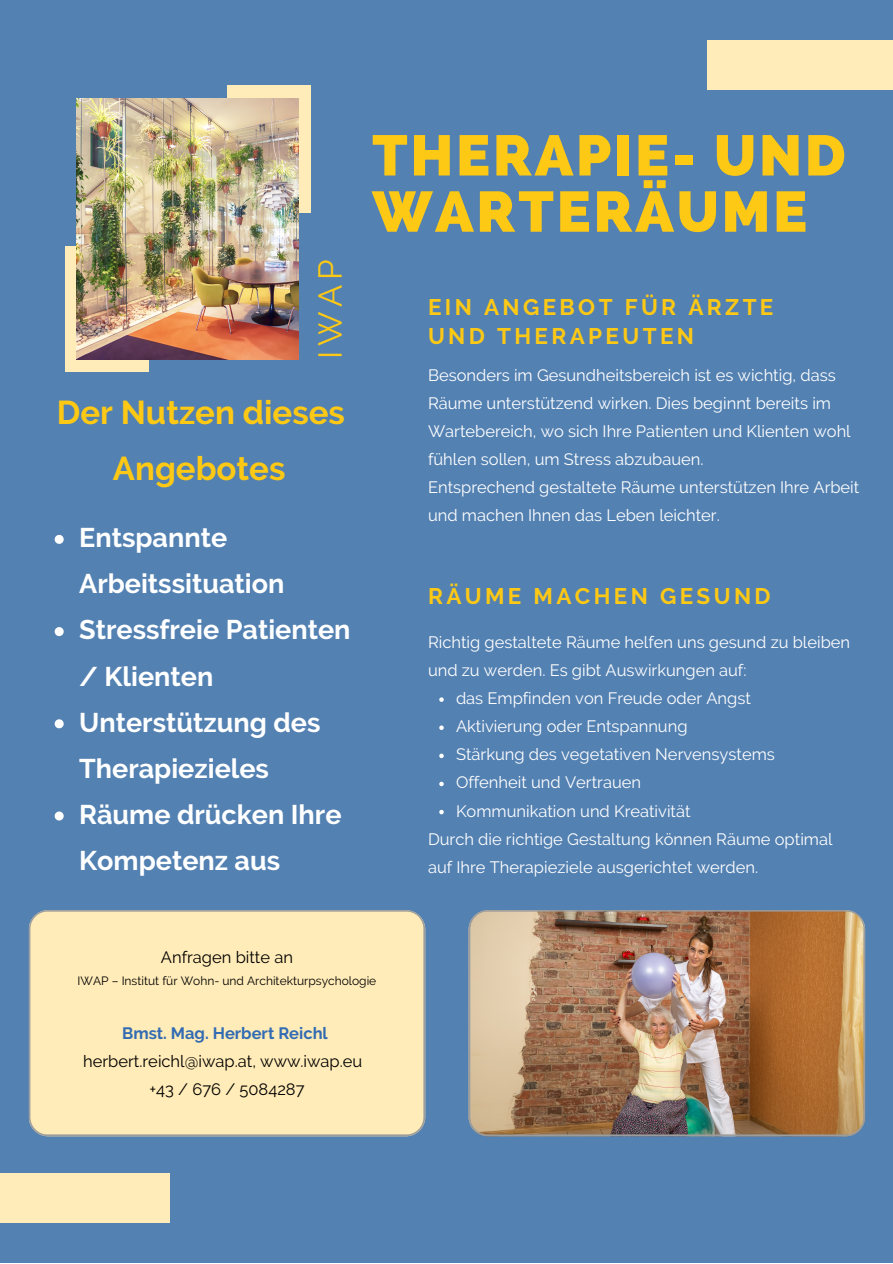
<style>
.page{position:relative;width:893px;height:1264px;background:#fff}
.page>*{position:absolute;margin:0;border:0;box-sizing:border-box;transform-origin:0 0}
.t1{font:800 57px/56.2px "Raleway";letter-spacing:.05em;color:#fec914}
.t2{font:700 33px "Raleway";color:#fec914}
.t3{font:33px "Raleway";color:#fec914}
.t4{font:700 27px/46px "Raleway";color:#fff}
.t5{font:700 22.5px "Raleway";letter-spacing:.15em;color:#fec914}
.t6{font:16.5px/28px "Raleway";color:#fff}
.t7{font:16.5px "Raleway";color:#000}
.t8{font:700 16.5px "Raleway";color:#326bb3}
.t9{font:12px "Raleway";color:#000}
</style>
<div class="page">
<div style="left:0;top:0;width:892px;height:1262px;background:#5381b2"></div>
<div style="left:66px;top:246px;width:83px;height:126px;background:#ffecb8"></div>
<div style="left:227px;top:85px;width:83px;height:127px;background:#ffecb8"></div>
<img style="left:77px;top:98px;width:221px;height:261px">
<div style="left:707px;top:40px;width:185px;height:49px;background:#ffecb8"></div>
<div style="left:0;top:1173px;width:170px;height:49px;background:#ffecb8"></div>
<div style="left:29px;top:910px;width:396px;height:226px;background:#ffecb8;border-radius:19px"></div>
<svg style="left:439px;top:697px;width:4px;height:5px"></svg>
<svg style="left:439px;top:725px;width:4px;height:5px"></svg>
<svg style="left:439px;top:753px;width:4px;height:5px"></svg>
<svg style="left:439px;top:781px;width:4px;height:5px"></svg>
<svg style="left:439px;top:809px;width:4px;height:5px"></svg>
<svg style="left:55px;top:535px;width:9px;height:9px"></svg>
<svg style="left:55px;top:627px;width:9px;height:9px"></svg>
<svg style="left:55px;top:719px;width:9px;height:9px"></svg>
<svg style="left:55px;top:811px;width:9px;height:9px"></svg>
<img style="left:468px;top:910px;width:397px;height:226px;border-radius:19px">
<p class="t3" style="left:310px;top:359px;width:101px;rotate:-90deg">IWAP</p>
<p class="t2" style="left:57px;top:393px;width:289px">Der Nutzen dieses</p>
<p class="t2" style="left:113px;top:449px;width:174px">Angebotes</p>
<p class="t4" style="left:79px;top:514px;width:207px">Entspannte<br>Arbeitssituation</p>
<p class="t4" style="left:79px;top:607px;width:273px">Stressfreie Patienten / Klienten</p>
<p class="t4" style="left:79px;top:699px;width:243px">Unterstützung des<br>Therapiezieles</p>
<p class="t4" style="left:79px;top:791px;width:264px">Räume drücken Ihre<br>Kompetenz aus</p>
<p class="t1" style="left:372px;top:127px;width:475px">THERAPIE- UND<br>WARTERÄUME</p>
<p class="t5" style="left:428px;top:294px;width:347px">EIN ANGEBOT FÜR ÄRZTE</p>
<p class="t5" style="left:428px;top:323px;width:267px">UND THERAPEUTEN</p>
<p class="t6" style="left:428px;top:361px;width:424px">Besonders im Gesundheitsbereich ist es wichtig, dass Räume unterstützend wirken. Dies beginnt bereits im Wartebereich, wo sich Ihre Patienten und Klienten wohl fühlen sollen, um Stress abzubauen.</p>
<p class="t6" style="left:428px;top:473px;width:433px">Entsprechend gestaltete Räume unterstützen Ihre Arbeit und machen Ihnen das Leben leichter.</p>
<p class="t5" style="left:428px;top:583px;width:344px">RÄUME MACHEN GESUND</p>
<p class="t6" style="left:428px;top:628px;width:423px">Richtig gestaltete Räume helfen uns gesund zu bleiben und zu werden. Es gibt Auswirkungen auf:</p>
<p class="t6" style="left:456px;top:684px;width:296px">das Empfinden von Freude oder Angst</p>
<p class="t6" style="left:456px;top:712px;width:233px">Aktivierung oder Entspannung</p>
<p class="t6" style="left:456px;top:740px;width:320px">Stärkung des vegetativen Nervensystems</p>
<p class="t6" style="left:456px;top:768px;width:186px">Offenheit und Vertrauen</p>
<p class="t6" style="left:456px;top:796px;width:236px">Kommunikation und Kreativität</p>
<p class="t6" style="left:428px;top:824px;width:406px">Durch die richtige Gestaltung können Räume optimal auf Ihre Therapieziele ausgerichtet werden.</p>
<p class="t7" style="left:161px;top:947px;width:133px">Anfragen bitte an</p>
<p class="t9" style="left:78px;top:973px;width:300px">IWAP – Institut für Wohn- und Architekturpsychologie</p>
<p class="t8" style="left:122px;top:1023px;width:207px">Bmst. Mag. Herbert Reichl</p>
<p class="t7" style="left:83px;top:1051px;width:281px">herbert.reichl@iwap.at, www.iwap.eu</p>
<p class="t7" style="left:149px;top:1079px;width:157px">+43 / 676 / 5084287</p>
</div>
